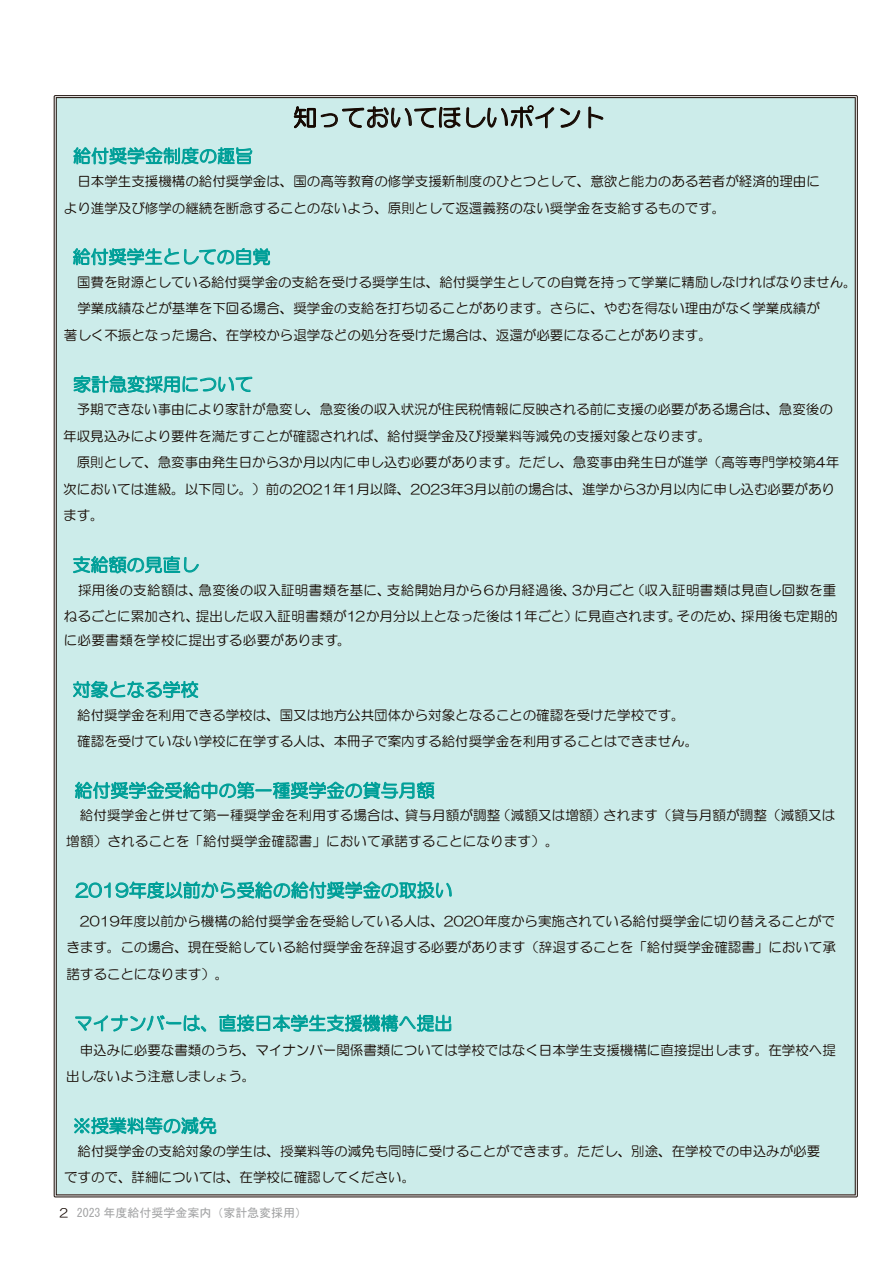
<style>
.page{position:relative;width:893px;height:1263px;background:#fff}
.page>*{position:absolute;margin:0;border:0;box-sizing:border-box;transform-origin:0 0}
.t1{font:24px "HG Maru Gothic MPRO";color:#140700}
.t2{font:18px "HG Maru Gothic MPRO";color:#009f98}
.t3{font:13.5px/26.5px "HG Maru Gothic MPRO";color:#140700}
.t4{font:13.5px "HG Maru Gothic MPRO";letter-spacing:.02em;color:#140700}
.t5{font:12px "MS Gothic";color:#a3a4a5}
.s1{font-family:"HG Maru Gothic MPRO";font-size:11.85px;color:#140700}
</style>
<div class="page">
<div style="left:54px;top:95px;width:804px;height:1102px;background:#ccecea"></div>
<svg style="left:294px;top:106px;width:166px;height:22px;background:#9bafab"></svg>
<svg style="left:466px;top:95px;width:88px;height:33px;background:#a9bfbc"></svg>
<svg style="left:560px;top:108px;width:20px;height:20px"></svg>
<svg style="left:589px;top:107px;width:14px;height:21px"></svg>
<svg style="left:73px;top:147px;width:179px;height:29px;background:#8cd3d0"></svg>
<svg style="left:73px;top:229px;width:197px;height:47px;background:#ade0dd"></svg>
<svg style="left:74px;top:375px;width:178px;height:18px;background:#7accc8"></svg>
<svg style="left:73px;top:537px;width:126px;height:47px;background:#a8dedb"></svg>
<svg style="left:73px;top:681px;width:125px;height:17px;background:#70c9c5"></svg>
<svg style="left:75px;top:877px;width:377px;height:33px;background:#9edad7"></svg>
<svg style="left:75px;top:781px;width:359px;height:29px;background:#90d5d2"></svg>
<svg style="left:75px;top:1015px;width:131px;height:16px;background:#9cd9d6"></svg>
<svg style="left:219px;top:1006px;width:232px;height:26px;background:#88d2ce"></svg>
<svg style="left:74px;top:1117px;width:142px;height:17px;background:#62c4bf"></svg>
<h2 class="t2" style="left:73px;top:147px;width:182px">給付奨学金制度の趣旨</h2>
<h1 class="t1" style="left:293px;top:105px;width:314px">知っておいてほしいポイント</h1>
<p class="t3" style="left:64px;top:168px;width:757px">　日本学生支援機構の給付奨学金は、国の高等教育の修学支援新制度のひとつとして、意欲と能力のある若者が経済的理由により進学及び修学の継続を断念することのないよう、原則として返還義務のない奨学金を支給するものです。</p>
<h2 class="t2" style="left:73px;top:248px;width:199px">給付奨学生としての自覚</h2>
<p class="t3" style="left:64px;top:269px;width:794px">　国費を財源としている給付奨学金の支給を受ける奨学生は、給付奨学生としての自覚を持って学業に精励しなければなりません。　学業成績などが基準を下回る場合、奨学金の支給を打ち切ることがあります。さらに、やむを得ない理由がなく学業成績が<br>著しく不振となった場合、在学校から退学などの処分を受けた場合は、返還が必要になることがあります。</p>
<h2 class="t2" style="left:73px;top:375px;width:182px">家計急変採用について</h2>
<p class="t3" style="left:63px;top:396px;width:778px">　予期できない事由により家計が急変し、急変後の収入状況が住民税情報に反映される前に支援の必要がある場合は、急変後の年収見込みにより要件を満たすことが確認されれば、給付奨学金及び授業料等減免の支援対象となります。<br>　原則として、急変事由発生日から3か月以内に申し込む必要があります。ただし、急変事由発生日が進学（高等専門学校第4年次においては進級。以下同じ。）前の2021年1月以降、2023年3月以前の場合は、進学から3か月以内に申し込む必要があります。</p>
<h2 class="t2" style="left:73px;top:556px;width:127px">支給額の見直し</h2>
<p class="t3" style="left:64px;top:577px;width:775px">　採用後の支給額は、急変後の収入証明書類を基に、支給開始月から６か月経過後、3か月ごと（収入証明書類は見直し回数を重ねるごとに累加され、提出した収入証明書類が12か月分以上となった後は１年ごと）に見直されます。そのため、採用後も定期的</p>
<p class="t4" style="left:64px;top:634px;width:288px">に必要書類を学校に提出する必要があります。</p>
<h2 class="t2" style="left:73px;top:680px;width:128px">対象となる学校</h2>
<p class="t3" style="left:64px;top:701px;width:636px">　給付奨学金を利用できる学校は、国又は地方公共団体から対象となることの確認を受けた学校です。　確認を受けていない学校に在学する人は、本冊子で案内する給付奨学金を利用することはできません。</p>
<h2 class="t2" style="left:75px;top:781px;width:362px">給付奨学金受給中の第一種奨学金の貸与月額</h2>
<p class="t3" style="left:66px;top:803px;width:771px;line-height:25.5px;text-indent:14px">給付奨学金と併せて第一種奨学金を利用する場合は、貸与月額が調整（減額又は増額）されます（貸与月額が調整（減額又は増額）されることを「給付奨学金確認書」において承諾することになります）。</p>
<h2 class="t2" style="left:75px;top:881px;width:379px">2019年度以前から受給の給付奨学金の取扱い</h2>
<p class="t3" style="left:66px;top:907px;width:771px;text-align:justify">　2019年度以前から機構の給付奨学金を受給している人は、2020年度から実施されている給付奨学金に切り替えることができます。この場合、現在受給している給付奨学金を辞退する必要があります（辞退することを「給付奨学金確認書」において承諾することになります）。</p>
<h2 class="t2" style="left:74px;top:1014px;width:380px">マイナンバーは、直接日本学生支援機構へ提出</h2>
<p class="t3" style="left:66px;top:1037px;width:771px">　申込みに必要な書類のうち、マイナンバー関係書類については学校ではなく日本学生支援機構に直接提出します。在学校へ提出しないよう注意しましょう。</p>
<h2 class="t2" style="left:73px;top:1117px;width:145px">※授業料等の減免</h2>
<p class="t3" style="left:64px;top:1138px;width:757px">　給付奨学金の支給対象の学生は、授業料等の減免も同時に受けることができます。ただし、別途、在学校での申込みが必要ですので、詳細については、在学校に確認してください。</p>
<p class="t5" style="left:59px;top:1206px;width:249px"><span class="s1">2</span> 2023 年度給付奨学金案内（家計急変採用）</p>
</div>
